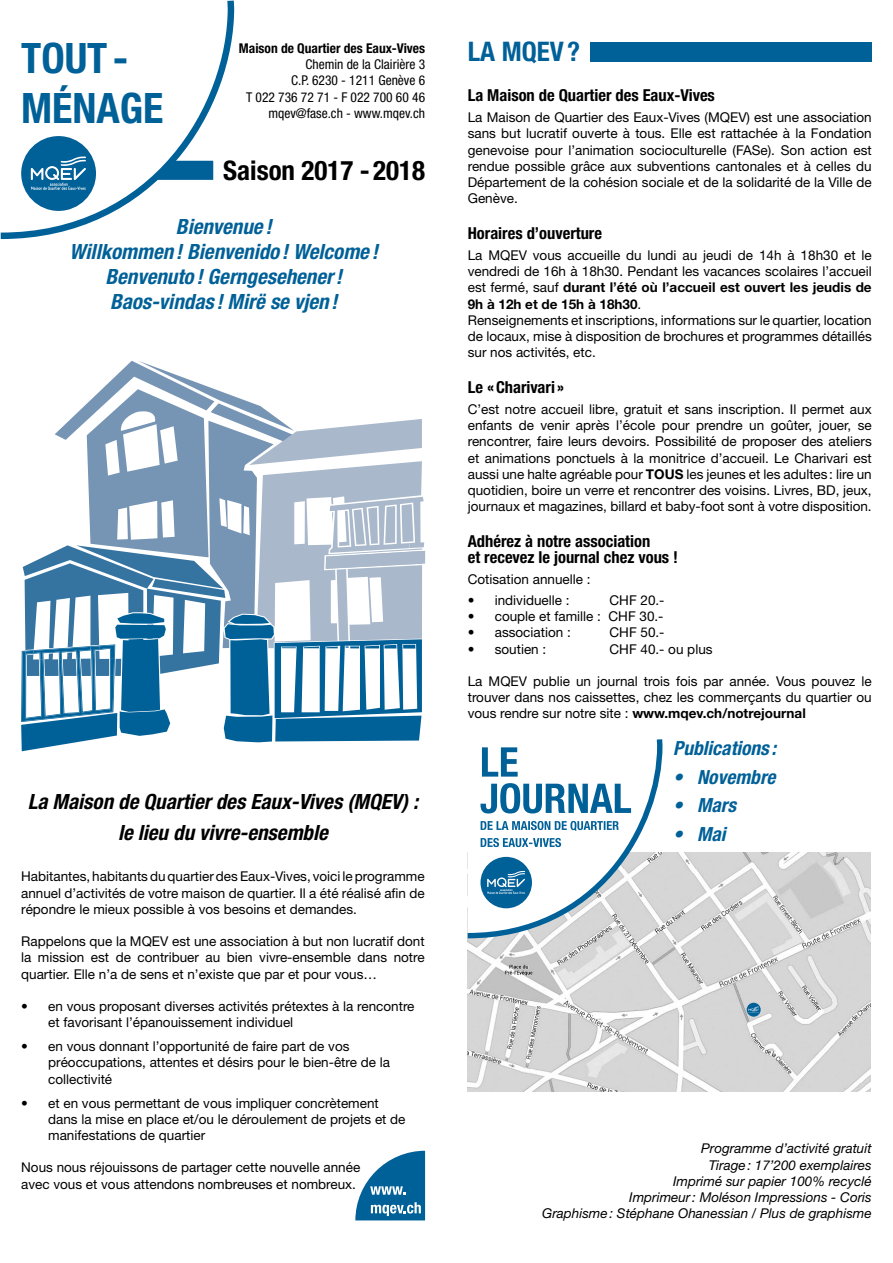
<style>
.page{position:relative;width:893px;height:1263px;background:#fff}
.page>*{position:absolute;margin:0;border:0;box-sizing:border-box;transform-origin:0 0}
.t1{font:700 condensed 42px/50.4px "Helvetica Neue";color:#006098}
.t2{font:700 condensed 27px "Helvetica Neue";color:#000}
.t3{font:700 condensed 27px "Helvetica Neue";color:#006098}
.t4{font:italic 700 condensed 21px/25.2px "Helvetica Neue";color:#006098;text-align:center}
.t5{font:italic 700 condensed 21px/31.5px "Helvetica Neue";color:#000;text-align:center}
.t6{font:italic 700 condensed 19.5px "Helvetica Neue";color:#006098}
.t7{font:700 condensed 16.5px/16.2px "Helvetica Neue";color:#000}
.t8{font:13.5px/16.2px "Helvetica Neue";color:#000;text-align:justify}
.t9{font:italic 13.5px/16.2px "Helvetica Neue";color:#000;text-align:right}
.t10{font:condensed 13.5px/16.2px "Helvetica Neue";color:#000;text-align:right}
.t11{font:700 condensed 13.5px "Helvetica Neue";color:#000}
.s1{font-weight:700}
</style>
<div class="page">
<svg style="left:0;top:0;width:235px;height:240px"></svg>
<img style="left:468px;top:853px;width:403px;height:238px">
<svg style="left:21px;top:136px;width:75px;height:75px"></svg>
<div style="left:590px;top:42px;width:282px;height:19px;background:#006098"></div>
<svg style="left:156px;top:161px;width:57px;height:19px"></svg>
<svg style="left:355px;top:1151px;width:70px;height:69px"></svg>
<div style="left:747px;top:1003px;width:14px;height:14px;background:#006098;border-radius:50%"></div>
<svg style="left:748px;top:1006px;width:11px;height:7px"></svg>
<svg style="left:467px;top:739px;width:197px;height:201px"></svg>
<svg style="left:21px;top:361px;width:404px;height:390px"></svg>
<h1 class="t1" style="left:21px;top:32px;width:144px">TOUT -<br>MÉNAGE</h1>
<p class="t11" style="left:239px;top:40px;width:188px">Maison de Quartier des Eaux-Vives</p>
<p class="t10" style="left:246px;top:56px;width:180px">Chemin de la Clairière 3<br>C.P. 6230 - 1211 Genève 6<br>T 022 736 72 71 - F 022 700 60 46 mqev@fase.ch - www.mqev.ch</p>
<h2 class="t2" style="left:223px;top:154px;width:203px">Saison 2017 - 2018</h2>
<h3 class="t4" style="left:70px;top:213px;width:310px">Bienvenue !<br>Willkommen ! Bienvenido ! Welcome !<br>Benvenuto ! Gerngesehener!<br>Baos-vindas ! Mirë se vjen !</h3>
<h3 class="t5" style="left:28px;top:785px;width:392px">La Maison de Quartier des Eaux-Vives (MQEV) : le lieu du vivre-ensemble</h3>
<p class="t8" style="left:21px;top:868px;width:405px">Habitantes, habitants du quartier des Eaux-Vives, voici le programme annuel d’activités de votre maison de quartier. Il a été réalisé afin de répondre le mieux possible à vos besoins et demandes.</p>
<p class="t8" style="left:21px;top:933px;width:405px">Rappelons que la MQEV est une association à but non lucratif dont la mission est de contribuer au bien vivre-ensemble dans notre quartier. Elle n’a de sens et n’existe que par et pour vous…</p>
<p class="t8" style="left:48px;top:998px;width:368px;text-indent:-27px">• en vous proposant diverses activités prétextes à la rencontre et favorisant l’épanouissement individuel</p>
<p class="t8" style="left:48px;top:1038px;width:343px;text-align:left;text-indent:-27px">• en vous donnant l’opportunité de faire part de vos préoccupations, attentes et désirs pour le bien-être de la collectivité</p>
<p class="t8" style="left:48px;top:1094px;width:359px;text-align:left;text-indent:-27px">• et en vous permettant de vous impliquer concrètement dans la mise en place et/ou le déroulement de projets et de manifestations de quartier</p>
<p class="t8" style="left:21px;top:1159px;width:341px">Nous nous réjouissons de partager cette nouvelle année avec vous et vous attendons nombreuses et nombreux.</p>
<h2 class="t3" style="left:468px;top:35px;width:114px">LA MQEV?</h2>
<p class="t7" style="left:468px;top:87px;width:249px">La Maison de Quartier des Eaux-Vives</p>
<p class="t8" style="left:468px;top:109px;width:405px">La Maison de Quartier des Eaux-Vives (MQEV) est une association sans but lucratif ouverte à tous. Elle est rattachée à la Fondation genevoise pour l’animation socioculturelle (FASe). Son action est rendue possible grâce aux subventions cantonales et à celles du Département de la cohésion sociale et de la solidarité de la Ville de Genève.</p>
<p class="t7" style="left:468px;top:225px;width:136px">Horaires d’ouverture</p>
<p class="t8" style="left:468px;top:247px;width:405px;text-align:left">La MQEV vous accueille du lundi au jeudi de 14h à 18h30 et le vendredi de 16h à 18h30. Pendant les vacances scolaires l’accueil est fermé, sauf <span class="s1">durant l’été où l’accueil est ouvert les jeudis de 9h à 12h et de 15h à 18h30</span>.<br>Renseignements et inscriptions, informations sur le quartier, location de locaux, mise à disposition de brochures et programmes détaillés sur nos activités, etc.</p>
<p class="t7" style="left:468px;top:379px;width:98px">Le «Charivari »</p>
<p class="t8" style="left:468px;top:401px;width:405px">C’est notre accueil libre, gratuit et sans inscription. Il permet aux enfants de venir après l’école pour prendre un goûter, jouer, se rencontrer, faire leurs devoirs. Possibilité de proposer des ateliers et animations ponctuels à la monitrice d’accueil. Le Charivari est aussi une halte agréable pour <span class="s1">TOUS</span> les jeunes et les adultes : lire un quotidien, boire un verre et rencontrer des voisins. Livres, BD, jeux, journaux et magazines, billard et baby-foot sont à votre disposition.</p>
<p class="t7" style="left:468px;top:533px;width:212px">Adhérez à notre association<br>et recevez le journal chez vous !</p>
<p class="t8" style="left:468px;top:571px;width:124px">Cotisation annuelle :</p>
<p class="t8" style="left:468px;top:592px;width:103px">• individuelle :</p>
<p class="t8" style="left:609px;top:592px;width:57px">CHF 20.-</p>
<p class="t8" style="left:468px;top:608px;width:197px">• couple et famille : CHF 30.-</p>
<p class="t8" style="left:468px;top:624px;width:105px">• association :</p>
<p class="t8" style="left:609px;top:624px;width:57px">CHF 50.-</p>
<p class="t8" style="left:468px;top:640px;width:80px">• soutien :</p>
<p class="t8" style="left:609px;top:640px;width:105px">CHF 40.- ou plus</p>
<p class="t8" style="left:468px;top:673px;width:405px">La MQEV publie un journal trois fois par année. Vous pouvez le trouver dans nos caissettes, chez les commerçants du quartier ou vous rendre sur notre site : <span class="s1">www.mqev.ch/notrejournal</span></p>
<h3 class="t6" style="left:673px;top:736px;width:104px">Publications :</h3>
<h3 class="t6" style="left:673px;top:765px;width:104px">• Novembre</h3>
<h3 class="t6" style="left:673px;top:793px;width:64px">• Mars</h3>
<h3 class="t6" style="left:673px;top:822px;width:54px">• Mai</h3>
<p class="t9" style="left:542px;top:1140px;width:331px">Programme d’activité gratuit<br>Tirage: 17’200 exemplaires<br>Imprimé sur papier 100% recyclé<br>Imprimeur: Moléson Impressions - Coris<br>Graphisme: Stéphane Ohanessian / Plus de graphisme</p>
</div>
